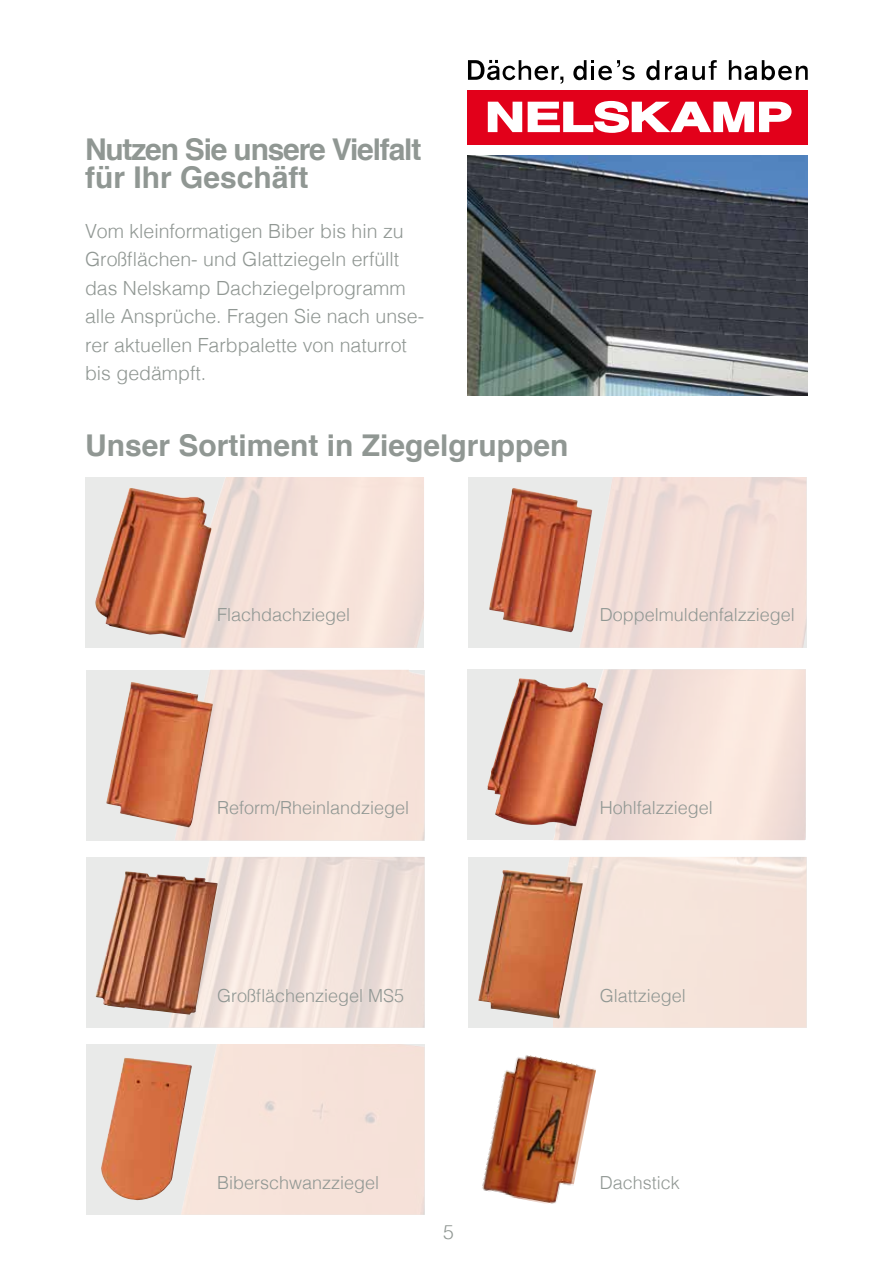
<style>
.page{position:relative;width:893px;height:1263px;background:#fff}
.page>*{position:absolute;margin:0;border:0;box-sizing:border-box;transform-origin:0 0}
.t1{font:700 30px/28.5px "Helvetica";letter-spacing:-.04em;color:#909793}
.t2{font:700 30px "Helvetica";color:#909793}
.t3{font:300 19.5px/28.5px "Helvetica";color:#909793}
.t4{font:300 18px "Helvetica";color:#909793}
</style>
<div class="page">
<svg style="left:86px;top:670px;width:338px;height:170px;background:#eacbbe"></svg>
<img style="left:193px;top:670px;width:17px;height:81px">
<div style="left:86px;top:857px;width:338px;height:170px;background:#e9eae9"></div>
<img style="left:169px;top:857px;width:255px;height:170px">
<div style="left:86px;top:1044px;width:338px;height:171px;background:#e9eae9"></div>
<div style="left:181px;top:1044px;width:243px;height:171px;background:#f6e2d9"></div>
<svg style="left:468px;top:477px;width:338px;height:171px;background:#e7c7bd"></svg>
<img style="left:597px;top:477px;width:16px;height:81px">
<div style="left:468px;top:857px;width:338px;height:170px;background:#e9eae9"></div>
<div style="left:553px;top:857px;width:253px;height:170px;background:#f5e4da"></div>
<img style="left:96px;top:871px;width:122px;height:144px">
<img style="left:101px;top:1057px;width:91px;height:144px">
<img style="left:482px;top:1055px;width:114px;height:149px">
<img style="left:507px;top:488px;width:6px;height:31px">
<img style="left:478px;top:870px;width:105px;height:148px">
<img style="left:126px;top:682px;width:6px;height:28px">
<div style="left:467px;top:669px;width:339px;height:171px;background:#e9eae9"></div>
<img style="left:553px;top:669px;width:253px;height:171px">
<img style="left:487px;top:678px;width:116px;height:148px">
<div style="left:85px;top:477px;width:339px;height:171px;background:#e9eae9"></div>
<img style="left:181px;top:477px;width:243px;height:171px">
<img style="left:95px;top:488px;width:116px;height:150px">
<div style="left:468px;top:90px;width:340px;height:55px;background:#e2001a"></div>
<svg style="left:488px;top:102px;width:34px;height:30px"></svg>
<svg style="left:528px;top:101px;width:263px;height:32px"></svg>
<svg style="left:665px;top:60px;width:52px;height:20px"></svg>
<svg style="left:646px;top:60px;width:13px;height:20px"></svg>
<svg style="left:573px;top:60px;width:13px;height:20px"></svg>
<svg style="left:729px;top:60px;width:79px;height:20px"></svg>
<svg style="left:468px;top:60px;width:95px;height:24px"></svg>
<svg style="left:592px;top:60px;width:43px;height:20px"></svg>
<img style="left:468px;top:155px;width:340px;height:241px">
<h1 class="t1" style="left:85px;top:135px;width:338px">Nutzen Sie unsere Vielfalt für Ihr Geschäft</h1>
<p class="t3" style="left:85px;top:215px;width:341px">Vom kleinformatigen Biber bis hin zu Großflächen- und Glattziegeln erfüllt das Nelskamp Dachziegelprogramm alle Ansprüche. Fragen Sie nach unse&shy;rer aktuellen Farbpalette von naturrot bis gedämpft.</p>
<h1 class="t2" style="left:85px;top:421px;width:485px">Unser Sortiment in Ziegelgruppen</h1>
<p class="t4" style="left:217px;top:600px;width:135px">Flachdachziegel</p>
<p class="t4" style="left:600px;top:600px;width:197px">Doppelmuldenfalzziegel</p>
<p class="t4" style="left:217px;top:792px;width:194px">Reform/Rheinlandziegel</p>
<p class="t4" style="left:600px;top:792px;width:115px">Hohlfalzziegel</p>
<p class="t4" style="left:217px;top:980px;width:189px">Großflächenziegel MS5</p>
<p class="t4" style="left:600px;top:980px;width:88px">Glattziegel</p>
<p class="t4" style="left:217px;top:1167px;width:164px">Biberschwanzziegel</p>
<p class="t4" style="left:600px;top:1167px;width:82px">Dachstick</p>
<p class="t3" style="left:443px;top:1216px;width:12px">5</p>
</div>
